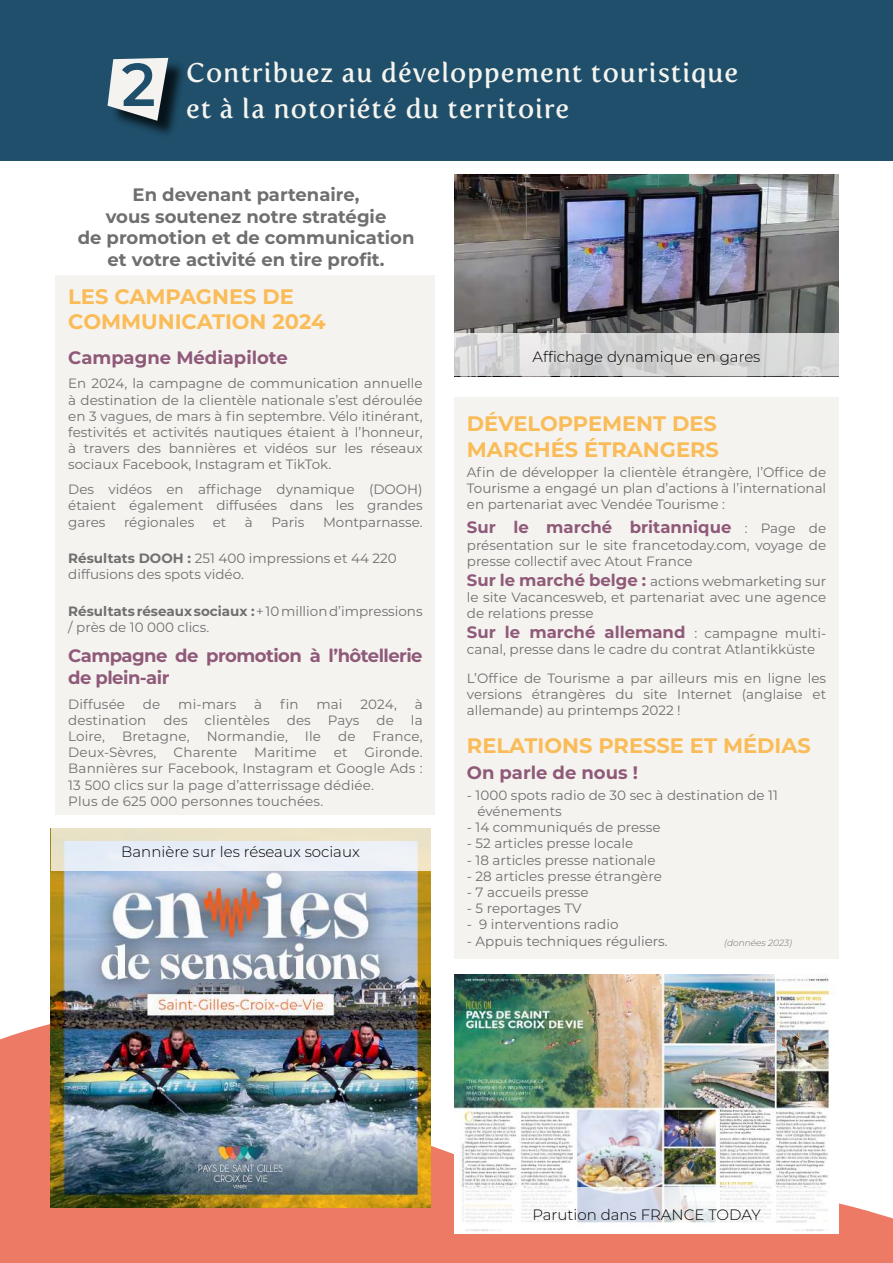
<style>
.page{position:relative;width:893px;height:1263px;background:#fff}
.page>*{position:absolute;margin:0;border:0;box-sizing:border-box;transform-origin:0 0}
.t1{font:27px/36px "Fertigo Pro";letter-spacing:.03em;color:#f5f4ef}
.t2{font:700 21px/25.2px "Montserrat";color:#fabc58}
.t3{font:700 18px/21.6px "Montserrat";color:#706f6f;text-align:center}
.t4{font:700 18px/21.6px "Montserrat";letter-spacing:-.025em;color:#8f5a79}
.t5{font:700 18px "Montserrat";color:#8f5a79}
.t6{font:700 16.5px "Montserrat";color:#8f5a79}
.t7{font:300 15px "Montserrat";color:#000}
.t8{font:13.5px/16.2px "Montserrat";color:#706f6f}
.t9{font:italic 300 9px "Montserrat";color:#706f6f}
.s1{font-weight:700}
.s2{font-weight:400;font-size:13.5px}
.s3{font-weight:400;font-size:13.5px;color:#706f6f}
.s4{font-weight:700;font-size:16.5px;color:#8f5a79}
</style>
<div class="page">
<svg style="left:0;top:939px;width:893px;height:324px;fill:#ec7a64"></svg>
<div style="left:0;top:0;width:893px;height:160px;background:#1f4f6a"></div>
<div style="left:56px;top:275px;width:379px;height:539px;background:#f5f3ef"></div>
<div style="left:110px;top:60px;width:76px;height:79px;background:#000;opacity:.75"></div>
<svg style="left:108px;top:58px;width:60px;height:63px"></svg>
<img style="left:454px;top:974px;width:385px;height:213px">
<div style="left:454px;top:398px;width:385px;height:561px;background:#f5f3ef"></div>
<img style="left:454px;top:174px;width:385px;height:159px">
<svg style="left:454px;top:333px;width:385px;height:43px;fill:#d7d7d7"></svg>
<svg style="left:454px;top:1187px;width:385px;height:47px"></svg>
<img style="left:51px;top:871px;width:379px;height:336px">
<svg style="left:51px;top:828px;width:379px;height:43px;fill:#ebeef6"></svg>
<h1 class="t1" style="left:186px;top:54px;width:553px">Contribuez au développement touristique et à la notoriété du territoire</h1>
<h3 class="t3" style="left:78px;top:183px;width:338px">En devenant partenaire,<br>vous soutenez notre stratégie<br>de promotion et de communication et votre activité en tire profit.</h3>
<h2 class="t2" style="left:68px;top:284px;width:259px">LES CAMPAGNES DE<br>COMMUNICATION 2024</h2>
<h3 class="t5" style="left:68px;top:345px;width:221px">Campagne Médiapilote</h3>
<p class="t8" style="left:68px;top:375px;width:356px;text-align:justify">En 2024, la campagne de communication annuelle à destination de la clientèle nationale s’est déroulée en 3 vagues, de mars à fin septembre. Vélo itinérant, festivités et activités nautiques étaient à l’honneur, à travers des bannières et vidéos sur les réseaux sociaux Facebook, Instagram et TikTok.</p>
<p class="t8" style="left:68px;top:481px;width:356px;text-align:justify">Des vidéos en affichage dynamique (DOOH) étaient également diffusées dans les grandes gares</p>
<p class="t8" style="left:124px;top:513px;width:72px">régionales</p>
<p class="t8" style="left:213px;top:513px;width:15px">et</p>
<p class="t8" style="left:245px;top:513px;width:9px">à</p>
<p class="t8" style="left:271px;top:513px;width:34px">Paris</p>
<p class="t8" style="left:323px;top:513px;width:101px">Montparnasse.</p>
<p class="t8" style="left:68px;top:550px;width:330px"><span class="s1">Résultats DOOH :</span> 251 400 impressions et 44 220 diffusions des spots vidéo.</p>
<p class="t8" style="left:68px;top:603px;width:356px"><span class="s1">Résultats réseaux sociaux :</span> + 10 million d’impressions / près de 10 000 clics.</p>
<h3 class="t4" style="left:68px;top:645px;width:356px">Campagne de promotion à l’hôtellerie de plein-air</h3>
<p class="t8" style="left:68px;top:695px;width:58px">Diffusée</p>
<p class="t8" style="left:143px;top:695px;width:19px">de</p>
<p class="t8" style="left:178px;top:695px;width:60px">mi-mars</p>
<p class="t8" style="left:254px;top:695px;width:9px">à</p>
<p class="t8" style="left:280px;top:695px;width:20px">fin</p>
<p class="t8" style="left:316px;top:695px;width:28px">mai</p>
<p class="t8" style="left:360px;top:695px;width:38px">2024,</p>
<p class="t8" style="left:415px;top:695px;width:9px">à</p>
<p class="t8" style="left:68px;top:711px;width:80px">destination</p>
<p class="t8" style="left:163px;top:711px;width:26px">des</p>
<p class="t8" style="left:205px;top:711px;width:67px">clientèles</p>
<p class="t8" style="left:287px;top:711px;width:26px">des</p>
<p class="t8" style="left:328px;top:711px;width:33px">Pays</p>
<p class="t8" style="left:376px;top:711px;width:19px">de</p>
<p class="t8" style="left:411px;top:711px;width:13px">la</p>
<p class="t8" style="left:68px;top:728px;width:38px">Loire,</p>
<p class="t8" style="left:122px;top:728px;width:69px">Bretagne,</p>
<p class="t8" style="left:207px;top:728px;width:83px">Normandie,</p>
<p class="t8" style="left:305px;top:728px;width:18px">Ile</p>
<p class="t8" style="left:338px;top:728px;width:19px">de</p>
<p class="t8" style="left:373px;top:728px;width:52px">France,</p>
<p class="t8" style="left:68px;top:744px;width:90px">Deux-Sèvres,</p>
<p class="t8" style="left:174px;top:744px;width:65px">Charente</p>
<p class="t8" style="left:254px;top:744px;width:64px">Maritime</p>
<p class="t8" style="left:334px;top:744px;width:15px">et</p>
<p class="t8" style="left:68px;top:744px;width:356px;text-indent:296px">Gironde.<br>Bannières sur Facebook, Instagram et Google Ads :<br>13 500 clics sur la page d’atterrissage dédiée.<br>Plus de 625 000 personnes touchées.</p>
<p class="t7" style="left:121px;top:841px;width:240px">Bannière sur les réseaux sociaux</p>
<p class="t7" style="left:533px;top:347px;width:229px">Affichage dynamique en gares</p>
<h2 class="t2" style="left:467px;top:411px;width:254px">DÉVELOPPEMENT DES<br>MARCHÉS ÉTRANGERS</h2>
<p class="t8" style="left:467px;top:464px;width:361px;text-align:justify">Afin de développer la clientèle étrangère, l’Office de Tourisme a engagé un plan d’actions à l’international en partenariat avec Vendée Tourisme :</p>
<p class="t6" style="left:467px;top:517px;width:361px">Sur le marché britannique <span class="s2">:</span> <span class="s3">Page de</span></p>
<p class="t8" style="left:467px;top:536px;width:361px">présentation sur le site francetoday.com, voyage de presse collectif avec Atout France</p>
<p class="t8" style="left:467px;top:572px;width:361px;text-align:justify"><span class="s4">Sur le marché belge :</span> actions webmarketing sur le site Vacancesweb, et partenariat avec une agence de relations presse</p>
<p class="t6" style="left:467px;top:621px;width:361px">Sur le marché allemand <span class="s2">:</span> <span class="s3">campagne multi-</span></p>
<p class="t8" style="left:467px;top:634px;width:361px;line-height:29px">canal, presse dans le cadre du contrat Atlantikküste<br>L’Office de Tourisme a par ailleurs mis en ligne les</p>
<p class="t8" style="left:467px;top:686px;width:361px">versions étrangères du site Internet (anglaise et allemande) au printemps 2022 !</p>
<h2 class="t2" style="left:467px;top:733px;width:345px">RELATIONS PRESSE ET MÉDIAS</h2>
<h3 class="t5" style="left:467px;top:761px;width:173px">On parle de nous !</h3>
<p class="t8" style="left:477px;top:786px;width:302px;text-indent:-11px">- 1000 spots radio de 30 sec à destination de 11 événements</p>
<p class="t8" style="left:467px;top:819px;width:195px">- 14 communiqués de presse</p>
<p class="t8" style="left:467px;top:835px;width:168px">- 52 articles presse locale</p>
<p class="t8" style="left:467px;top:851px;width:190px">- 18 articles presse nationale</p>
<p class="t8" style="left:467px;top:867px;width:196px">- 28 articles presse étrangère</p>
<p class="t8" style="left:467px;top:883px;width:123px">- 7 accueils presse</p>
<p class="t8" style="left:467px;top:900px;width:116px">- 5 reportages TV</p>
<p class="t8" style="left:467px;top:916px;width:153px">- 9 interventions radio</p>
<p class="t8" style="left:467px;top:932px;width:202px">- Appuis techniques réguliers.</p>
<p class="t9" style="left:724px;top:936px;width:69px">(données 2023)</p>
<p class="t7" style="left:532px;top:1205px;width:230px">Parution dans FRANCE TODAY</p>
</div>
